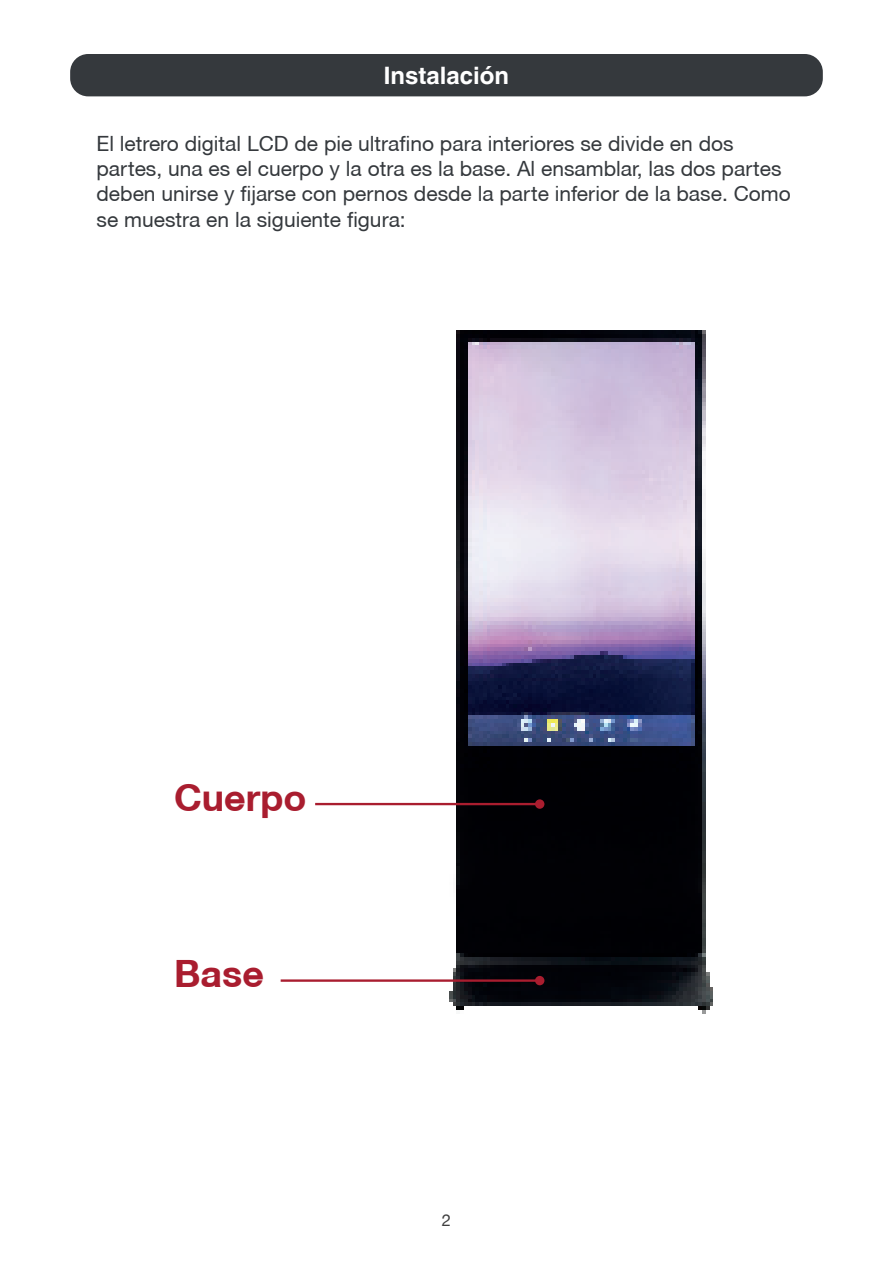
<style>
.page{position:relative;width:893px;height:1263px;background:#fff}
.page>*{position:absolute;margin:0;border:0;box-sizing:border-box;transform-origin:0 0}
.t1{font:700 37.65px "Helvetica Neue CE";color:#a91d2f}
.t2{font:700 24px "Helvetica LT";color:#fff}
.t3{font:21px/25.2px "Helvetica Neue CE";color:#35393d}
.t4{font:16.5px "Helvetica Neue CE";color:#3e3e3f}
</style>
<div class="page">
<div style="left:70px;top:54px;width:753px;height:42px;background:#35393d;border-radius:18px"></div>
<img style="left:436px;top:330px;width:277px;height:684px">
<hr style="left:315px;top:803px;width:225px;height:2px;background:#a91d2f">
<div style="left:535px;top:799px;width:9px;height:10px;background:#a91d2f;border-radius:50%"></div>
<hr style="left:281px;top:979px;width:259px;height:3px;background:#a91d2f">
<div style="left:535px;top:976px;width:9px;height:9px;background:#a91d2f;border-radius:50%"></div>
<p class="t2" style="left:384px;top:61px;width:127px">Instalación</p>
<p class="t3" style="left:97px;top:131px;width:696px">El letrero digital LCD de pie ultrafino para interiores se divide en dos partes, una es el cuerpo y la otra es la base. Al ensamblar, las dos partes deben unirse y fijarse con pernos desde la parte inferior de la base. Como se muestra en la siguiente figura:</p>
<h1 class="t1" style="left:174px;top:774px;width:134px">Cuerpo</h1>
<h1 class="t1" style="left:174px;top:951px;width:91px">Base</h1>
<p class="t4" style="left:442px;top:1210px;width:11px">2</p>
</div>
